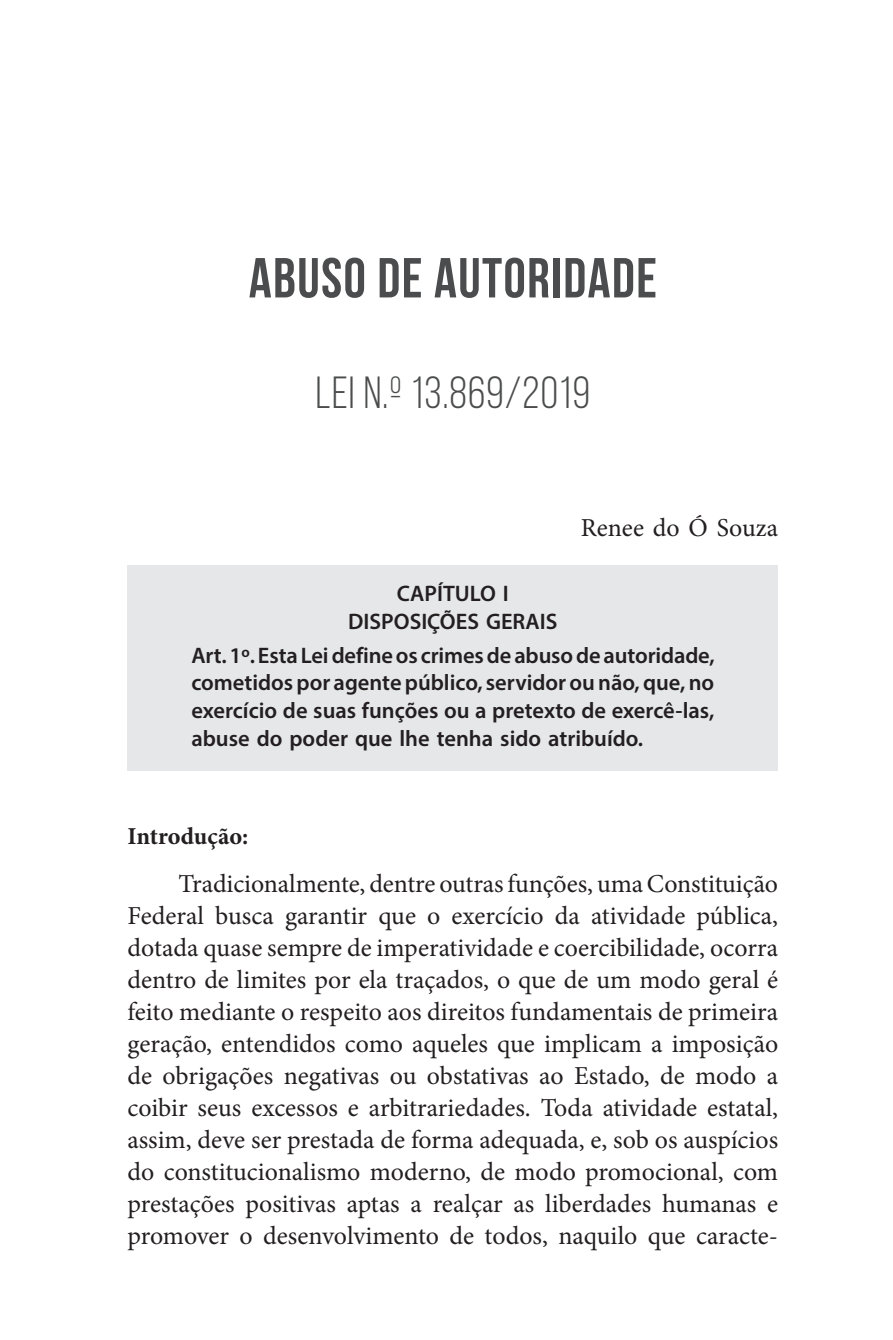
<style>
.page{position:relative;width:893px;height:1340px;background:#fff}
.page>*{position:absolute;margin:0;border:0;box-sizing:border-box;transform-origin:0 0}
.capitulo_tit{font:700 56.25px "Bebas Neue";letter-spacing:.025em;color:#4b4c4d}
.Lei{font:45px "Bebas Neue";letter-spacing:.025em;color:#4b4c4d}
.texto{font:25.88px/31.9px "Minion Pro";color:#231f20;text-align:justify}
.a{font:700 24.3px "Minion Pro";letter-spacing:-.005em;color:#231f20}
.legis3{font:600 22.5px/27.4px "Myriad Pro";color:#231f20;text-align:justify}
.legis1{font:600 22.5px/27.4px "Myriad Pro";color:#231f20;text-align:center}
</style>
<div class="page">
<div style="left:128px;top:565px;width:650px;height:82px;background:#e6e7e9"></div>
<div style="left:128px;top:633px;width:650px;height:137px;background:#e6e7e9"></div>
<p class="capitulo_tit" style="left:249px;top:247px;width:410px">ABUSO DE AUTORIDADE</p>
<p class="Lei" style="left:316px;top:368px;width:276px">LEI N.º 13.869/2019</p>
<p class="texto" style="left:581px;top:511px;width:199px">Renee do Ó Souza</p>
<p class="legis1" style="left:348px;top:579px;width:211px">CAPÍTULO I<br>DISPOSIÇÕES GERAIS</p>
<p class="legis3" style="left:191px;top:641px;width:525px">Art. 1º. Esta Lei define os crimes de abuso de autoridade, cometidos por agente público, servidor ou não, que, no exercício de suas funções ou a pretexto de exercê-las, abuse do poder que lhe tenha sido atribuído.</p>
<p class="a" style="left:128px;top:819px;width:122px">Introdução:</p>
<p class="texto" style="left:128px;top:867px;width:652px;text-indent:51px">Tradicionalmente, dentre outras funções, uma Constituição Federal busca garantir que o exercício da atividade pública, dotada quase sempre de imperatividade e coercibilidade, ocorra dentro de limites por ela traçados, o que de um modo geral é feito mediante o respeito aos direitos fundamentais de primeira geração, entendidos como aqueles que implicam a imposição de obrigações negativas ou obstativas ao Estado, de modo a coibir seus excessos e arbitrariedades. Toda atividade estatal, assim, deve ser prestada de forma adequada, e, sob os auspícios do constitucionalismo moderno, de modo promocional, com prestações positivas aptas a realçar as liberdades humanas e promover o desenvolvimento de todos, naquilo que caracte-</p>
</div>
